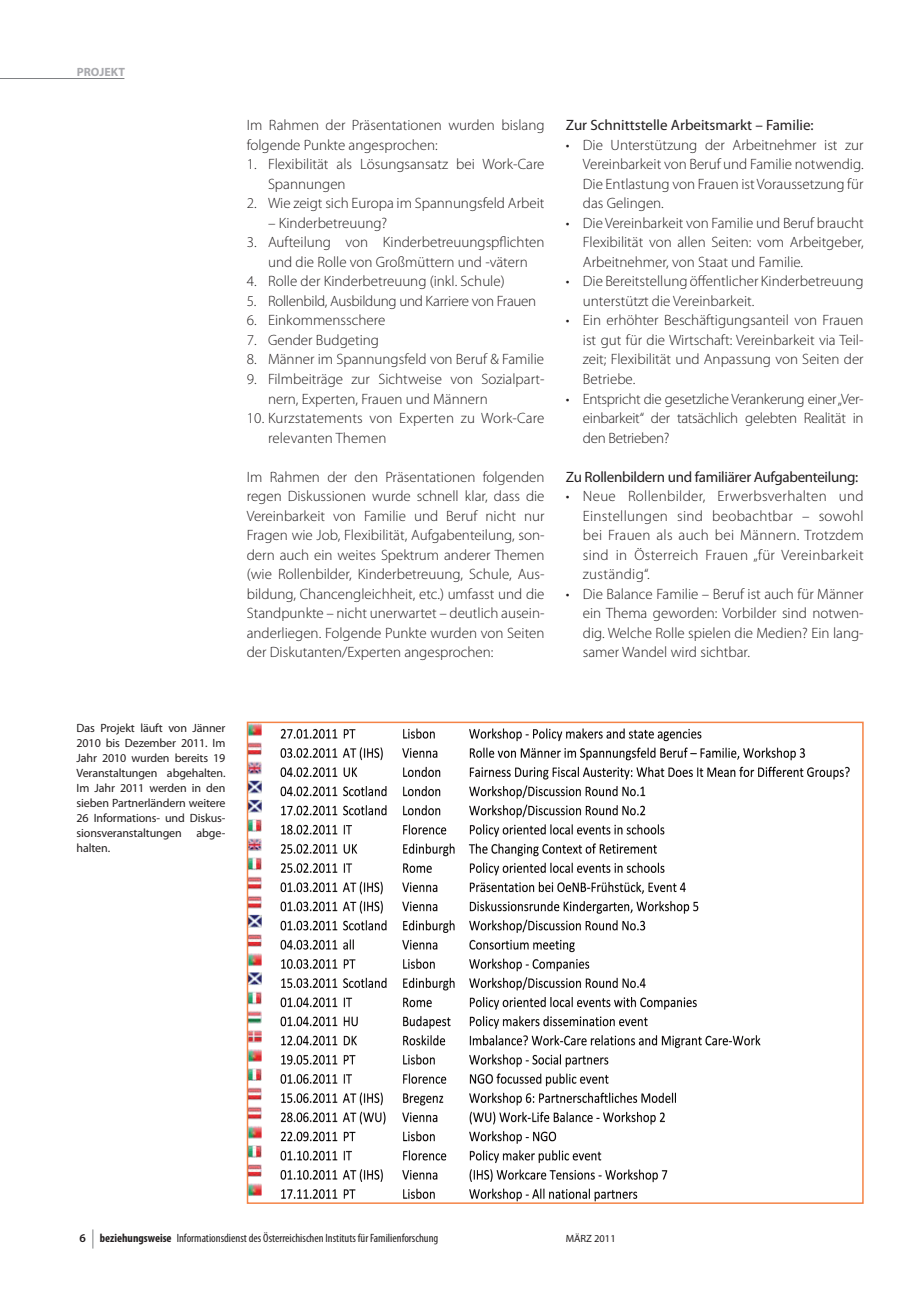
<style>
.page{position:relative;width:919px;height:1289px;background:#fff}
.page>*{position:absolute;margin:0;border:0;box-sizing:border-box;transform-origin:0 0}
.t1{font:300 15px/19.5px "Myriad Pro";color:#231f20;text-align:justify}
.t2{font:15px "Myriad Pro";letter-spacing:-.02em;color:#231f20}
.t3{font:300 15px "Myriad Pro";letter-spacing:-.02em;color:#231f20}
.t4{font:15px "Myriad Pro";color:#231f20}
.t5{font:12px/15px "Myriad Pro";letter-spacing:-.01em;color:#231f20;text-align:justify}
.t6{font:condensed 12px "Myriad Pro";color:#231f20}
.t7{font:700 12px "Myriad Pro";color:#a8a9ad}
.t8{font:10.5px "Myriad Pro";color:#231f20}
.s1{font-weight:600;font-stretch:normal}
.s2{font-weight:700}
</style>
<div class="page">
<hr style="left:0;top:78px;width:124px;height:1px;background:#808285">
<img style="left:250px;top:724px;width:600px;height:476px">
<div style="left:247px;top:721px;width:616px;height:482px;border:2px solid #f58345"></div>
<svg style="left:93px;top:1229px;width:1px;height:19px"></svg>
<p class="t7" style="left:77px;top:65px;width:50px">PROJEKT</p>
<p class="t1" style="left:247px;top:116px;width:299px">Im Rahmen der Präsentationen wurden bislang folgende Punkte angesprochen:</p>
<p class="t1" style="left:268px;top:155px;width:278px;text-indent:-21px">1. Flexibilität als Lösungsansatz bei Work-Care<br>Spannungen</p>
<p class="t1" style="left:247px;top:194px;width:299px">2. Wie zeigt sich Europa im Spannungsfeld Arbeit</p>
<p class="t1" style="left:268px;top:213px;width:121px">– Kinderbetreuung?</p>
<p class="t1" style="left:247px;top:233px;width:299px;text-align:center">3. Aufteilung von Kinderbetreuungspflichten und die Rolle von Großmüttern und -vätern</p>
<p class="t1" style="left:247px;top:272px;width:259px">4. Rolle der Kinderbetreuung (inkl. Schule)</p>
<p class="t3" style="left:247px;top:293px;width:291px">5. Rollenbild, Ausbildung und Karriere von Frauen</p>
<p class="t1" style="left:247px;top:311px;width:140px">6. Einkommensschere</p>
<p class="t1" style="left:247px;top:330px;width:134px">7. Gender Budgeting</p>
<p class="t1" style="left:247px;top:350px;width:299px">8. Männer im Spannungsfeld von Beruf &amp; Familie</p>
<p class="t1" style="left:268px;top:369px;width:278px;text-indent:-21px">9. Filmbeiträge zur Sichtweise von Sozialpart&shy;nern, Experten, Frauen und Männern</p>
<p class="t1" style="left:268px;top:408px;width:278px;text-indent:-21px">10. Kurzstatements von Experten zu Work-Care relevanten Themen</p>
<p class="t1" style="left:247px;top:467px;width:299px">Im Rahmen der den Präsentationen folgenden regen Diskussionen wurde schnell klar, dass die Vereinbarkeit von Familie und Beruf nicht nur Fragen wie Job, Flexibilität, Aufgabenteilung, son&shy;dern auch ein weites Spektrum anderer Themen (wie Rollenbilder, Kinderbetreuung, Schule, Aus&shy;bildung, Chancengleichheit, etc.) umfasst und die Standpunkte – nicht unerwartet – deutlich ausein&shy;anderliegen. Folgende Punkte wurden von Seiten der Diskutanten/Experten angesprochen:</p>
<p class="t4" style="left:566px;top:117px;width:249px">Zur Schnittstelle Arbeitsmarkt – Familie:</p>
<p class="t1" style="left:583px;top:135px;width:282px;text-indent:-17px">• Die Unterstützung der Arbeitnehmer ist zur Vereinbarkeit von Beruf und Familie notwendig.<br>Die Entlastung von Frauen ist Voraussetzung für das Gelingen.</p>
<p class="t1" style="left:583px;top:213px;width:282px;text-indent:-17px">• Die Vereinbarkeit von Familie und Beruf braucht Flexibilität von allen Seiten: vom Arbeitgeber, Arbeitnehmer, von Staat und Familie.</p>
<p class="t1" style="left:583px;top:272px;width:282px;text-indent:-17px">• Die Bereitstellung öffentlicher Kinderbetreuung unterstützt die Vereinbarkeit.</p>
<p class="t1" style="left:583px;top:311px;width:282px;text-indent:-17px">• Ein erhöhter Beschäftigungsanteil von Frauen ist gut für die Wirtschaft: Vereinbarkeit via Teil&shy;zeit; Flexibilität und Anpassung von Seiten der Betriebe.</p>
<p class="t1" style="left:583px;top:389px;width:282px;text-indent:-17px">• Entspricht die gesetzliche Verankerung einer „Ver&shy;einbarkeit“ der tatsächlich gelebten Realität in den Betrieben?</p>
<p class="t2" style="left:566px;top:468px;width:294px">Zu Rollenbildern und familiärer Aufgabenteilung:</p>
<p class="t1" style="left:583px;top:486px;width:282px;text-indent:-17px">• Neue Rollenbilder, Erwerbsverhalten und Einstellungen sind beobachtbar – sowohl bei Frauen als auch bei Männern. Trotzdem sind in Österreich Frauen „für Vereinbarkeit zuständig“.</p>
<p class="t1" style="left:583px;top:584px;width:282px;text-indent:-17px">• Die Balance Familie – Beruf ist auch für Männer ein Thema geworden: Vorbilder sind notwen&shy;dig. Welche Rolle spielen die Medien? Ein lang&shy;samer Wandel wird sichtbar.</p>
<p class="t5" style="left:77px;top:721px;width:150px">Das Projekt läuft von Jänner 2010 bis Dezember 2011. Im Jahr 2010 wurden bereits 19<br>Veranstaltungen abgehalten.<br>Im Jahr 2011 werden in den sieben Partnerländern weitere 26 Informations- und Diskus&shy;sionsveranstaltungen abge&shy;halten.</p>
<p class="t6" style="left:79px;top:1230px;width:360px"><span class="s1">6</span> <span class="s2">beziehungsweise</span> Informationsdienst des Österreichischen Instituts für Familienforschung</p>
<p class="t8" style="left:565px;top:1232px;width:51px">MÄRZ 2011</p>
</div>
